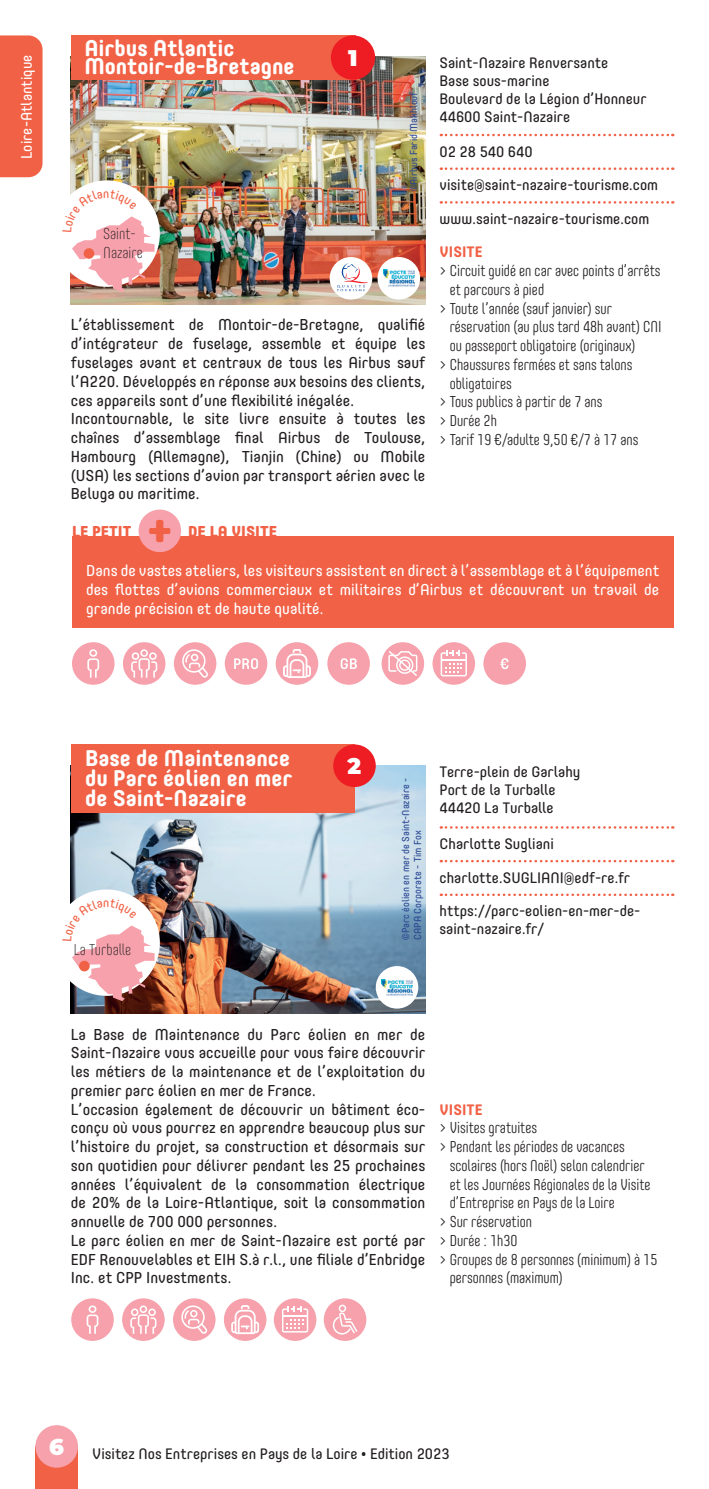
<style>
.page{position:relative;width:709px;height:1489px;background:#fff}
.page>*{position:absolute;margin:0;border:0;box-sizing:border-box;transform-origin:0 0}
.t1{font:800 45px "Core Mellow 75";color:#f16146}
.t2{font:700 22.5px/20px "Core Mellow 65";color:#fff}
.t3{font:900 22.5px "Montserrat";color:#fff}
.t4{font:15.5px/18.8px "Core Mellow 45";color:#231f20}
.t5{font:300 15.5px "Core Mellow 37 Cn";color:#231f20}
.t6{font:15.5px/18.8px "Core Mellow 45";color:#fff;text-align:justify}
.t7{font:200 15.5px/18.8px "Core Mellow 27 Cn";color:#231f20}
.t8{font:800 15.5px "Core Mellow 75";color:#f16146}
.t9{font:15px/18px "Core Mellow 45";color:#231f20}
.t10{font:15px "Core Mellow 45";color:#fff}
.t11{font:700 15px "Core Mellow 65";color:#f16146}
.t12{font:10px/12px "Core Mellow 45";color:#2a4792}
</style>
<div class="page">
<div style="left:35px;top:1446px;width:43px;height:42px;background:#f16146"></div>
<div style="left:35px;top:1424px;width:43px;height:43px;background:#f6a1ab;border-radius:50%"></div>
<img style="left:71px;top:57px;width:354px;height:248px">
<img style="left:71px;top:765px;width:354px;height:248px">
<div style="left:71px;top:35px;width:284px;height:45px;background:#f16146"></div>
<div style="left:71px;top:744px;width:283px;height:68px;background:#f16146"></div>
<div style="left:331px;top:35px;width:44px;height:45px;background:#ee1d23;border-radius:50%"></div>
<div style="left:333px;top:744px;width:43px;height:43px;background:#ee1d23;border-radius:50%"></div>
<svg style="left:441px;top:134px;width:232px;height:2px"></svg>
<svg style="left:441px;top:167px;width:232px;height:3px"></svg>
<svg style="left:441px;top:201px;width:232px;height:3px"></svg>
<svg style="left:441px;top:826px;width:232px;height:2px"></svg>
<svg style="left:441px;top:859px;width:232px;height:3px"></svg>
<svg style="left:441px;top:893px;width:232px;height:3px"></svg>
<div style="left:72px;top:536px;width:601px;height:92px;background:#f16146"></div>
<div style="left:138px;top:509px;width:43px;height:43px;background:#f6a1ab;border-radius:50%"></div>
<div style="left:54px;top:180px;width:106px;height:107px;background:#fff;border-radius:50%"></div>
<div style="left:54px;top:889px;width:106px;height:106px;background:#fff;border-radius:50%"></div>
<div style="left:0;top:35px;width:43px;height:142px;background:#f16146"></div>
<div style="left:71px;top:1298px;width:43px;height:42px;background:#f6a1ab;border-radius:50%"></div>
<div style="left:89px;top:1305px;width:7px;height:7px;background:#f9c7cd;border-radius:50%"></div>
<svg style="left:87px;top:1306px;width:11px;height:27px"></svg>
<div style="left:122px;top:1298px;width:43px;height:42px;background:#f6a1ab;border-radius:50%"></div>
<svg style="left:130px;top:1305px;width:26px;height:28px"></svg>
<div style="left:173px;top:1298px;width:42px;height:42px;background:#f6a1ab;border-radius:50%"></div>
<svg style="left:181px;top:1305px;width:26px;height:28px"></svg>
<div style="left:224px;top:1298px;width:42px;height:42px;background:#f6a1ab;border-radius:50%"></div>
<svg style="left:231px;top:1305px;width:28px;height:28px"></svg>
<div style="left:274px;top:1298px;width:42px;height:42px;background:#f6a1ab;border-radius:50%"></div>
<svg style="left:282px;top:1306px;width:26px;height:26px"></svg>
<div style="left:225px;top:642px;width:42px;height:42px;background:#f6a1ab;border-radius:50%"></div>
<svg style="left:234px;top:658px;width:24px;height:11px"></svg>
<div style="left:72px;top:642px;width:43px;height:42px;background:#f6a1ab;border-radius:50%"></div>
<svg style="left:87px;top:651px;width:12px;height:26px"></svg>
<div style="left:123px;top:642px;width:42px;height:42px;background:#f6a1ab;border-radius:50%"></div>
<svg style="left:131px;top:649px;width:26px;height:28px"></svg>
<div style="left:174px;top:642px;width:42px;height:42px;background:#f6a1ab;border-radius:50%"></div>
<svg style="left:182px;top:649px;width:26px;height:28px"></svg>
<div style="left:276px;top:642px;width:42px;height:42px;background:#f6a1ab;border-radius:50%"></div>
<svg style="left:283px;top:649px;width:28px;height:29px"></svg>
<div style="left:327px;top:642px;width:43px;height:42px;background:#f6a1ab;border-radius:50%"></div>
<svg style="left:341px;top:658px;width:16px;height:11px"></svg>
<div style="left:483px;top:642px;width:43px;height:42px;background:#f6a1ab;border-radius:50%"></div>
<svg style="left:500px;top:658px;width:8px;height:11px"></svg>
<div style="left:381px;top:642px;width:43px;height:42px;background:#f6a1ab;border-radius:50%"></div>
<svg style="left:388px;top:651px;width:29px;height:25px"></svg>
<div style="left:432px;top:642px;width:43px;height:42px;background:#f6a1ab;border-radius:50%"></div>
<svg style="left:440px;top:650px;width:27px;height:26px"></svg>
<div style="left:330px;top:257px;width:42px;height:42px;background:#fff;border-radius:50%"></div>
<svg style="left:337px;top:263px;width:31px;height:28px"></svg>
<div style="left:377px;top:257px;width:43px;height:42px;background:#fff;border-radius:50%"></div>
<img style="left:383px;top:270px;width:31px;height:16px">
<div style="left:376px;top:966px;width:42px;height:42px;background:#fff;border-radius:50%"></div>
<img style="left:381px;top:979px;width:32px;height:16px">
<div style="left:324px;top:1298px;width:42px;height:42px;background:#f6a1ab;border-radius:50%"></div>
<svg style="left:333px;top:1304px;width:24px;height:30px"></svg>
<svg style="left:70px;top:190px;width:84px;height:102px"></svg>
<svg style="left:70px;top:898px;width:84px;height:103px"></svg>
<p class="t10" style="left:15px;top:159px;width:106px;rotate:-90deg">Loire-Atlantique</p>
<h2 class="t2" style="left:84px;top:37px;width:212px;line-height:18.8px">Airbus Atlantic<br>Montoir-de-Bretagne</h2>
<p class="t7" style="left:103px;top:224px;width:41px">Saint-<br>Nazaire</p>
<h2 class="t3" style="left:348px;top:41px;width:11px">1</h2>
<p class="t12" style="left:407px;top:191px;width:101px;rotate:-90deg">©Airbus Farid Makhlouf</p>
<p class="t4" style="left:71px;top:315px;width:356px">L’établissement de Montoir-de-Bretagne, qualifié d’intégrateur de fuselage, assemble et équipe les fuselages avant et centraux de tous les Airbus sauf l’A220. Développés en réponse aux besoins des clients, ces appareils sont d’une flexibilité inégalée.<br>Incontournable, le site livre ensuite à toutes les chaînes d’assemblage final Airbus de Toulouse, Hambourg (Allemagne), Tianjin (Chine) ou Mobile (USA) les sections d’avion par transport aérien avec le Beluga ou maritime.</p>
<h1 class="t1" style="left:147px;top:496px;width:26px">+</h1>
<p class="t8" style="left:72px;top:519px;width:61px">LE PETIT</p>
<p class="t8" style="left:188px;top:519px;width:90px">DE LA VISITE</p>
<p class="t9" style="left:439px;top:53px;width:209px">Saint-Nazaire Renversante<br>Base sous-marine<br>Boulevard de la Légion d’Honneur<br>44600 Saint-Nazaire</p>
<p class="t9" style="left:439px;top:142px;width:94px">02 28 540 640</p>
<p class="t9" style="left:439px;top:175px;width:220px">visite@saint-nazaire-tourisme.com</p>
<p class="t9" style="left:439px;top:209px;width:211px">www.saint-nazaire-tourisme.com</p>
<p class="t11" style="left:439px;top:241px;width:44px">VISITE</p>
<p class="t5" style="left:439px;top:259px;width:222px">&gt; Circuit guidé en car avec points d’arrêts</p>
<p class="t5" style="left:450px;top:278px;width:96px">et parcours à pied</p>
<p class="t5" style="left:439px;top:297px;width:174px">&gt; Toute l’année (sauf janvier) sur</p>
<p class="t5" style="left:450px;top:315px;width:213px">réservation (au plus tard 48h avant) CNI</p>
<p class="t5" style="left:450px;top:334px;width:187px">ou passeport obligatoire (originaux)</p>
<p class="t5" style="left:439px;top:353px;width:194px">&gt; Chaussures fermées et sans talons</p>
<p class="t5" style="left:450px;top:372px;width:63px">obligatoires</p>
<p class="t5" style="left:439px;top:390px;width:164px">&gt; Tous publics à partir de 7 ans</p>
<p class="t5" style="left:439px;top:409px;width:59px">&gt; Durée 2h</p>
<p class="t5" style="left:439px;top:428px;width:200px">&gt; Tarif 19 €/adulte 9,50 €/7 à 17 ans</p>
<p class="t6" style="left:86px;top:560px;width:574px">Dans de vastes ateliers, les visiteurs assistent en direct à l’assemblage et à l’équipement des flottes d’avions commerciaux et militaires d’Airbus et découvrent un travail de grande précision et de haute qualité.</p>
<h2 class="t2" style="left:85px;top:746px;width:209px;text-align:justify">Base de Maintenance du Parc éolien en mer de Saint-Nazaire</h2>
<p class="t7" style="left:74px;top:940px;width:59px">La Turballe</p>
<h2 class="t3" style="left:347px;top:749px;width:15px">2</h2>
<p class="t12" style="left:399px;top:939px;width:163px;rotate:-90deg">©Parc éolien en mer de Saint-Nazaire -<br>CAPA Corporate - Tim Fox</p>
<p class="t9" style="left:439px;top:762px;width:142px">Terre-plein de Garlahy<br>Port de la Turballe<br>44420 La Turballe</p>
<p class="t9" style="left:439px;top:834px;width:116px">Charlotte Sugliani</p>
<p class="t9" style="left:439px;top:867px;width:192px">charlotte.SUGLIANI@edf-re.fr</p>
<p class="t9" style="left:439px;top:901px;width:202px">https://parc-eolien-en-mer-de&shy;saint-nazaire.fr/</p>
<p class="t4" style="left:71px;top:1023px;width:356px">La Base de Maintenance du Parc éolien en mer de Saint-Nazaire vous accueille pour vous faire découvrir les métiers de la maintenance et de l’exploitation du premier parc éolien en mer de France.<br>L’occasion également de découvrir un bâtiment éco&shy;conçu où vous pourrez en apprendre beaucoup plus sur l’histoire du projet, sa construction et désormais sur son quotidien pour délivrer pendant les 25 prochaines années l’équivalent de la consommation électrique de 20% de la Loire-Atlantique, soit la consommation annuelle de 700 000 personnes.<br>Le parc éolien en mer de Saint-Nazaire est porté par EDF Renouvelables et EIH S.à r.l., une filiale d’Enbridge Inc. et CPP Investments.</p>
<p class="t11" style="left:439px;top:1097px;width:44px">VISITE</p>
<p class="t5" style="left:439px;top:1116px;width:99px">&gt; Visites gratuites</p>
<p class="t5" style="left:439px;top:1135px;width:187px">&gt; Pendant les périodes de vacances</p>
<p class="t5" style="left:450px;top:1153px;width:196px">scolaires (hors Noël) selon calendrier</p>
<p class="t5" style="left:450px;top:1172px;width:202px">et les Journées Régionales de la Visite</p>
<p class="t5" style="left:450px;top:1191px;width:167px">d’Entreprise en Pays de la Loire</p>
<p class="t5" style="left:439px;top:1210px;width:94px">&gt; Sur réservation</p>
<p class="t5" style="left:439px;top:1228px;width:80px">&gt; Durée : 1h30</p>
<p class="t5" style="left:439px;top:1247px;width:219px">&gt; Groupes de 8 personnes (minimum) à 15</p>
<p class="t5" style="left:450px;top:1266px;width:115px">personnes (maximum)</p>
<p class="t9" style="left:49px;top:1443px;width:402px"><sup>6</sup> Visitez Nos Entreprises en Pays de la Loire • Edition 2023</p>
</div>
